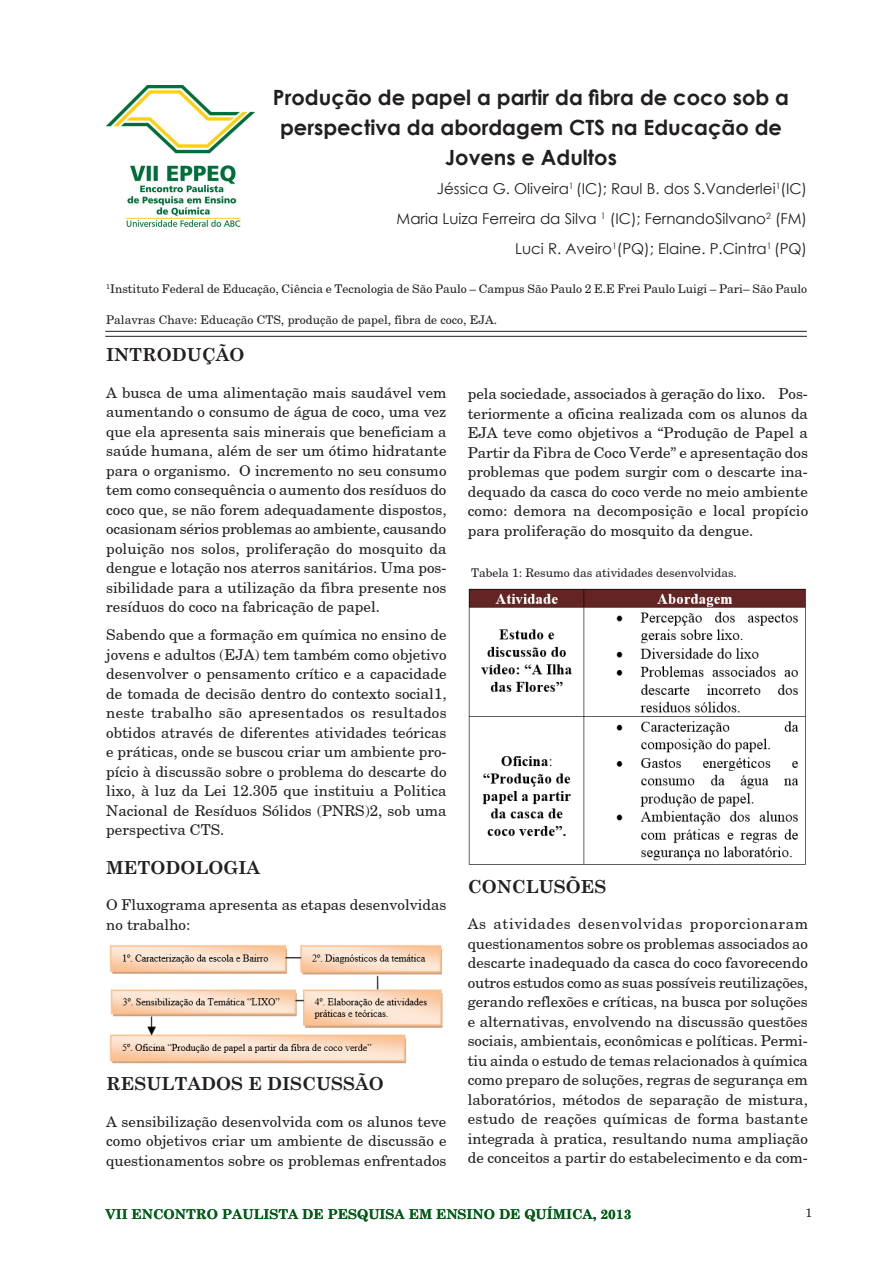
<style>
.page{position:relative;width:893px;height:1263px;background:#fff}
.page>*{position:absolute;margin:0;border:0;box-sizing:border-box;transform-origin:0 0}
.TÌtulo{font:700 21px/30px "Century Gothic";color:#231f20;text-align:center}
.SubtÌtulo{font:700 18px "Century Schoolbook";color:#231f20}
.Corpo_do_texto{font:15px/19.5px "New Century Schoolbook";color:#231f20;text-align:justify}
.Autores{font:15px/30px "Century Gothic";color:#231f20;text-align:right}
.SubtÌtulo_2{font:700 13.5px "Century Schoolbook";color:#005c17}
.Legenda{font:12px "New Century Schoolbook";color:#231f20}
</style>
<div class="page">
<img style="left:109px;top:945px;width:334px;height:119px">
<hr style="left:105px;top:331px;width:702px;height:1px;background:#231f20">
<hr style="left:105px;top:336px;width:702px;height:1px;background:#231f20">
<img style="left:106px;top:85px;width:149px;height:142px">
<img style="left:468px;top:588px;width:338px;height:277px">
<p class="TÌtulo" style="left:273px;top:81px;width:518px">Produção de papel a partir da fibra de coco sob a perspectiva da abordagem CTS na Educação de<br>Jovens e Adultos</p>
<p class="Autores" style="left:397px;top:173px;width:412px">Jéssica G. Oliveira<sup>1</sup> (IC); Raul B. dos S.Vanderlei<sup>1</sup>(IC)<br>Maria Luiza Ferreira da Silva <sup>1</sup> (IC); FernandoSilvano<sup>2</sup> (FM)<br>Luci R. Aveiro<sup>1</sup>(PQ); Elaine. P.Cintra<sup>1</sup> (PQ)</p>
<p class="Legenda" style="left:106px;top:281px;width:702px"><sup>1</sup>Instituto Federal de Educação, Ciência e Tecnologia de São Paulo – Campus São Paulo 2 E.E Frei Paulo Luigi – Pari– São Paulo</p>
<p class="Legenda" style="left:106px;top:312px;width:392px">Palavras Chave: Educação CTS, produção de papel, fibra de coco, EJA.</p>
<p class="SubtÌtulo" style="left:106px;top:341px;width:140px">INTRODUÇÃO</p>
<p class="Corpo_do_texto" style="left:106px;top:382px;width:342px">A busca de uma alimentação mais saudável vem aumentando o consumo de água de coco, uma vez que ela apresenta sais minerais que beneficiam a saúde humana, além de ser um ótimo hidratante para o organismo. O incremento no seu consumo tem como consequência o aumento dos resíduos do coco que, se não forem adequadamente dispostos, ocasionam sérios problemas ao ambiente, causando poluição nos solos, proliferação do mosquito da dengue e lotação nos aterros sanitários. Uma pos&shy;sibilidade para a utilização da fibra presente nos resíduos do coco na fabricação de papel.</p>
<p class="Corpo_do_texto" style="left:106px;top:625px;width:342px">Sabendo que a formação em química no ensino de jovens e adultos (EJA) tem também como objetivo desenvolver o pensamento crítico e a capacidade de tomada de decisão dentro do contexto social1, neste trabalho são apresentados os resultados obtidos através de diferentes atividades teóricas e práticas, onde se buscou criar um ambiente pro&shy;pício à discussão sobre o problema do descarte do lixo, à luz da Lei 12.305 que instituiu a Politica Nacional de Resíduos Sólidos (PNRS)2, sob uma perspectiva CTS.</p>
<p class="SubtÌtulo" style="left:106px;top:853px;width:155px">METODOLOGIA</p>
<p class="Corpo_do_texto" style="left:106px;top:895px;width:342px">O Fluxograma apresenta as etapas desenvolvidas no trabalho:</p>
<p class="Corpo_do_texto" style="left:468px;top:384px;width:342px">pela sociedade, associados à geração do lixo. Pos&shy;teriormente a oficina realizada com os alunos da EJA teve como objetivos a “Produção de Papel a Partir da Fibra de Coco Verde” e apresentação dos problemas que podem surgir com o descarte ina&shy;dequado da casca do coco verde no meio ambiente como: demora na decomposição e local propício para proliferação do mosquito da dengue.</p>
<p class="Legenda" style="left:471px;top:565px;width:267px">Tabela 1: Resumo das atividades desenvolvidas.</p>
<p class="SubtÌtulo" style="left:468px;top:872px;width:140px">CONCLUSÕES</p>
<p class="Corpo_do_texto" style="left:468px;top:913px;width:342px">As atividades desenvolvidas proporcionaram questionamentos sobre os problemas associados ao descarte inadequado da casca do coco favorecendo outros estudos como as suas possíveis reutilizações, gerando reflexões e críticas, na busca por soluções e alternativas, envolvendo na discussão questões sociais, ambientais, econômicas e políticas. Permi&shy;tiu ainda o estudo de temas relacionados à química como preparo de soluções, regras de segurança em laboratórios, métodos de separação de mistura, estudo de reações químicas de forma bastante integrada à pratica, resultando numa ampliação de conceitos a partir do estabelecimento e da com-</p>
<p class="SubtÌtulo" style="left:106px;top:1070px;width:279px">RESULTADOS E DISCUSSÃO</p>
<p class="Corpo_do_texto" style="left:106px;top:1111px;width:342px">A sensibilização desenvolvida com os alunos teve como objetivos criar um ambiente de discussão e questionamentos sobre os problemas enfrentados</p>
<p class="SubtÌtulo_2" style="left:105px;top:1203px;width:527px">VII ENCONTRO PAULISTA DE PESQUISA EM ENSINO DE QUÍMICA, 2013</p>
<p class="Legenda" style="left:805px;top:1205px;width:8px">1</p>
</div>
